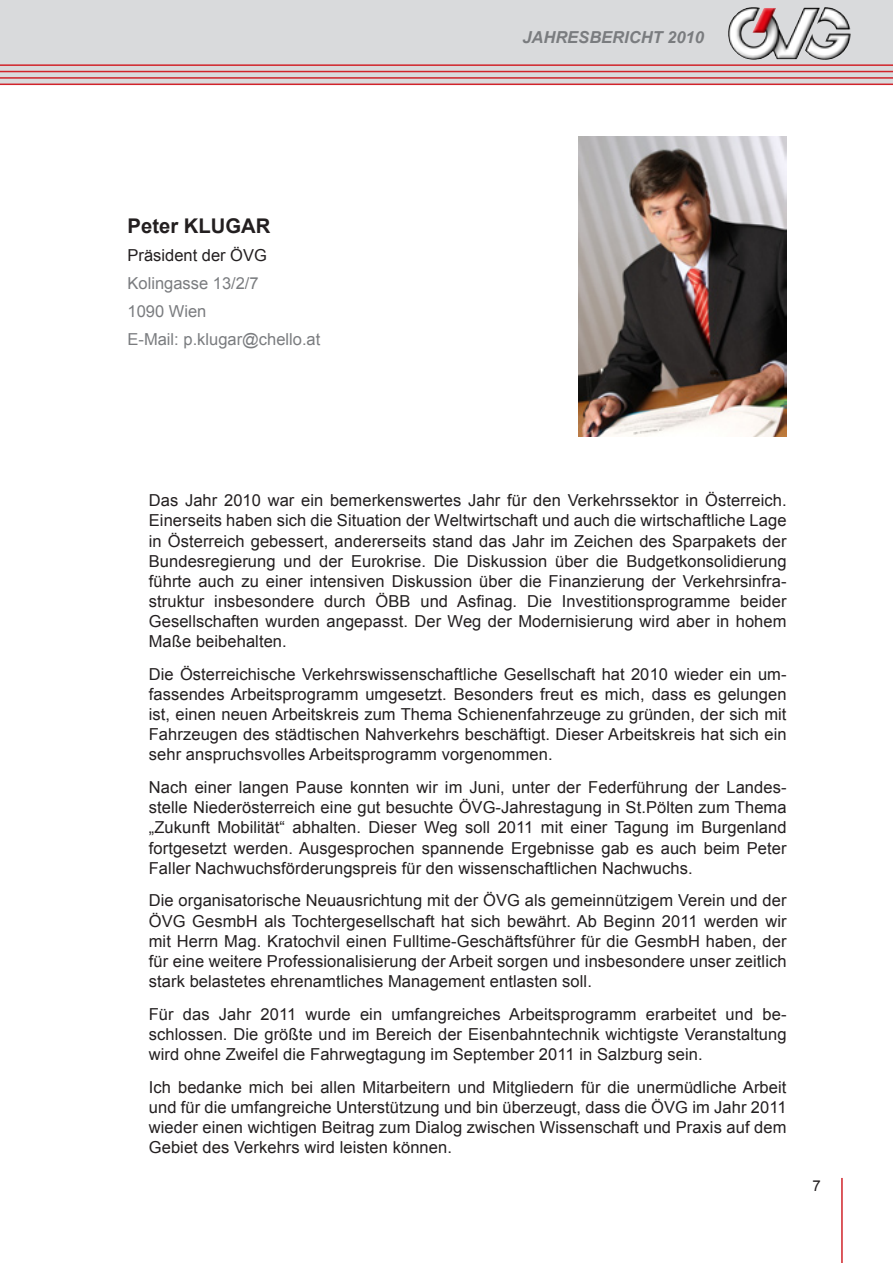
<style>
.page{position:relative;width:893px;height:1263px;background:#fff}
.page>*{position:absolute;margin:0;border:0;box-sizing:border-box;transform-origin:0 0}
.t1{font:700 20.25px "Arial";color:#231f20}
.t2{font:16.5px/20.1px "Arial";letter-spacing:.005em;color:#231f20;text-align:justify}
.t3{font:16.5px/28px "Arial";color:#7a7c7f}
.t4{font:italic 700 16.5px "Arial";color:#7a7c7f}
</style>
<div class="page">
<hr style="left:841px;top:1178px;width:2px;height:85px;background:#d1232a">
<svg style="left:0;top:0;width:893px;height:84px;background:#d6d5d7"></svg>
<hr style="left:0;top:64px;width:893px;height:2px;background:#d1232a">
<hr style="left:0;top:71px;width:893px;height:1px;background:#d1232a">
<hr style="left:0;top:77px;width:893px;height:2px;background:#d1232a">
<img style="left:742px;top:7px;width:24px;height:39px">
<hr style="left:0;top:84px;width:893px;height:1px;background:#d1232a">
<img style="left:578px;top:137px;width:209px;height:300px">
<p class="t1" style="left:128px;top:212px;width:144px">Peter KLUGAR</p>
<p class="t2" style="left:128px;top:245px;width:141px">Präsident der ÖVG</p>
<p class="t3" style="left:128px;top:269px;width:194px">Kolingasse 1 3/2/7<br>1 090 Wien<br>E-Mail: p.klugar@chello.at</p>
<p class="t4" style="left:522px;top:26px;width:183px">JAHRESBERICHT 2010</p>
<p class="t2" style="left:149px;top:491px;width:639px">Das Jahr 201 0 war ein bemerkenswertes Jahr für den Verkehrssektor in Österreich.<br>Einerseits haben sich die Situation der Weltwirtschaft und auch die wirtschaftliche Lage in Österreich gebessert, andererseits stand das Jahr im Zeichen des Sparpakets der Bundesregierung und der Eurokrise. Die Diskussion über die Budgetkonsolidierung führte auch zu einer intensiven Diskussion über die Finanzierung der Verkehrsinfra&shy;struktur insbesondere durch ÖBB und Asfinag. Die Investitionsprogramme beider Gesellschaften wurden angepasst. Der Weg der Modernisierung wird aber in hohem Maße beibehalten.</p>
<p class="t2" style="left:149px;top:664px;width:639px">Die Österreichische Verkehrswissenschaftliche Gesellschaft hat 201 0 wieder ein um&shy;fassendes Arbeitsprogramm umgesetzt. Besonders freut es mich, dass es gelungen ist, einen neuen Arbeitskreis zum Thema Schienenfahrzeuge zu gründen, der sich mit Fahrzeugen des städtischen Nahverkehrs beschäftigt. Dieser Arbeitskreis hat sich ein sehr anspruchsvolles Arbeitsprogramm vorgenommen.</p>
<p class="t2" style="left:149px;top:777px;width:639px">Nach einer langen Pause konnten wir im Juni, unter der Federführung der Landes&shy;stelle Niederösterreich eine gut besuchte ÖVG-Jahrestagung in St.Pölten zum Thema „Zukunft Mobilität“ abhalten. Dieser Weg soll 2011 mit einer Tagung im Burgenland fortgesetzt werden. Ausgesprochen spannende Ergebnisse gab es auch beim Peter Faller Nachwuchsförderungspreis für den wissenschaftlichen Nachwuchs.</p>
<p class="t2" style="left:149px;top:891px;width:639px">Die organisatorische Neuausrichtung mit der ÖVG als gemeinnützigem Verein und der ÖVG GesmbH als Tochtergesellschaft hat sich bewährt. Ab Beginn 2011 werden wir mit Herrn Mag. Kratochvil einen Fulltime-Geschäftsführer für die GesmbH haben, der für eine weitere Professionalisierung der Arbeit sorgen und insbesondere unser zeitlich stark belastetes ehrenamtliches Management entlasten soll.</p>
<p class="t2" style="left:149px;top:1004px;width:639px">Für das Jahr 2011 wurde ein umfangreiches Arbeitsprogramm erarbeitet und be&shy;schlossen. Die größte und im Bereich der Eisenbahntechnik wichtigste Veranstaltung wird ohne Zweifel die Fahrwegtagung im September 2011 in Salzburg sein.</p>
<p class="t2" style="left:149px;top:1077px;width:639px;text-align:left">Ich bedanke mich bei allen Mitarbeitern und Mitgliedern für die unermüdliche Arbeit und für die umfangreiche Unterstützung und bin überzeugt, dass die ÖVG im Jahr 2011 wieder einen wichtigen Beitrag zum Dialog zwischen Wissenschaft und Praxis auf dem Gebiet des Verkehrs wird leisten können.</p>
</div>
